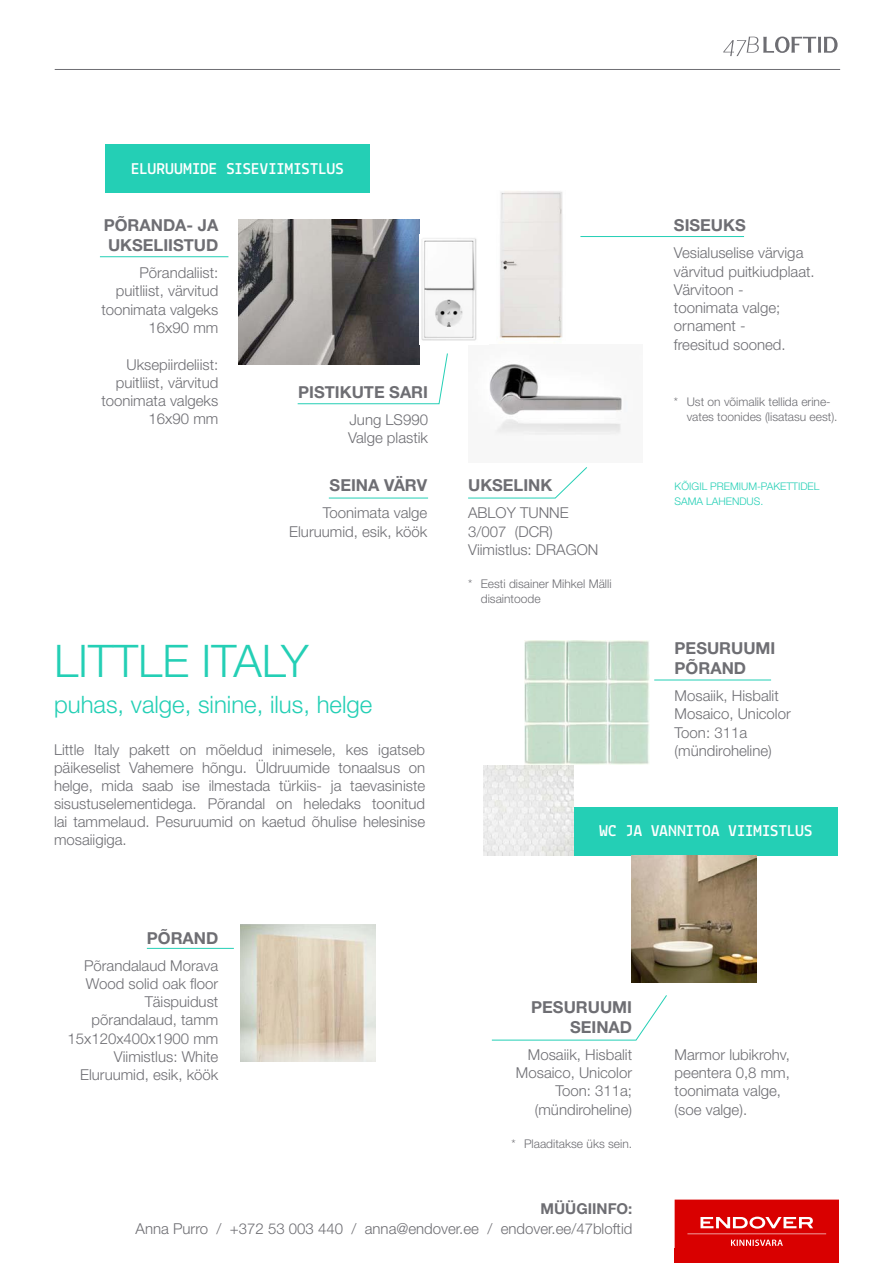
<style>
.page{position:relative;width:893px;height:1263px;background:#fff}
.page>*{position:absolute;margin:0;border:0;box-sizing:border-box;transform-origin:0 0}
.t1{font:300 45px "Helvetica Neue LT Std";color:#24cfb5}
.t2{font:300 24px "Helvetica Neue LT Std";color:#24cfb5}
.t3{font:700 16.5px/19.8px "Helvetica Neue LT Std";color:#6e6e73}
.t4{font:700 16.5px "Lekton";letter-spacing:.01em;color:#fff}
.Paragraph_Style_1{font:300 15px/18px "Helvetica Neue LT Std";color:#6e6e73}
.t5{font:700 15px "Helvetica Neue LT Std";color:#6e6e73}
.t6{font:300 12px/15px "Helvetica Neue LT Std";color:#6e6e73}
.bullet{font:300 10.5px "Helvetica Neue LT Std";color:#24cfb5}
</style>
<div class="page">
<hr style="left:55px;top:69px;width:785px;height:1px;background:#6e6e73">
<svg style="left:723px;top:37px;width:115px;height:19px"></svg>
<svg style="left:297px;top:353px;width:151px;height:51px"></svg>
<hr style="left:329px;top:498px;width:99px;height:1px;background:#24cfb5">
<svg style="left:468px;top:467px;width:119px;height:32px"></svg>
<hr style="left:580px;top:236px;width:164px;height:1px;background:#24cfb5">
<hr style="left:654px;top:680px;width:117px;height:1px;background:#24cfb5">
<hr style="left:147px;top:948px;width:87px;height:1px;background:#24cfb5">
<svg style="left:491px;top:995px;width:176px;height:46px"></svg>
<hr style="left:100px;top:256px;width:128px;height:1px;background:#24cfb5">
<img style="left:238px;top:219px;width:181px;height:146px">
<img style="left:499px;top:191px;width:64px;height:149px">
<img style="left:489px;top:364px;width:138px;height:71px">
<img style="left:421px;top:238px;width:56px;height:103px">
<div style="left:105px;top:144px;width:265px;height:48px;background:#24cfb5"></div>
<div style="left:573px;top:807px;width:265px;height:48px;background:#24cfb5"></div>
<img style="left:631px;top:855px;width:125px;height:127px">
<img style="left:525px;top:640px;width:124px;height:125px">
<img style="left:483px;top:765px;width:90px;height:90px">
<img style="left:241px;top:925px;width:135px;height:136px">
<svg style="left:675px;top:1199px;width:164px;height:50px;background:#dd1d1d"></svg>
<div style="left:675px;top:1249px;width:164px;height:14px;background:#d90000"></div>
<p class="t4" style="left:131px;top:159px;width:214px">ELURUUMIDE SISEVIIMISTLUS</p>
<p class="t3" style="left:104px;top:215px;width:116px">PÕRANDA- JA<br>UKSELIISTUD</p>
<p class="Paragraph_Style_1" style="left:139px;top:263px;width:80px">Põrandaliist:</p>
<p class="Paragraph_Style_1" style="left:116px;top:282px;width:104px">puitliist, värvitud</p>
<p class="Paragraph_Style_1" style="left:101px;top:300px;width:118px">toonimata valgeks</p>
<p class="Paragraph_Style_1" style="left:149px;top:318px;width:71px">16x90 mm</p>
<p class="Paragraph_Style_1" style="left:126px;top:355px;width:93px">Uksepiirdeliist:</p>
<p class="Paragraph_Style_1" style="left:116px;top:373px;width:104px">puitliist, värvitud</p>
<p class="Paragraph_Style_1" style="left:101px;top:391px;width:118px">toonimata valgeks</p>
<p class="Paragraph_Style_1" style="left:149px;top:410px;width:71px">16x90 mm</p>
<p class="t3" style="left:298px;top:381px;width:131px">PISTIKUTE SARI</p>
<p class="Paragraph_Style_1" style="left:349px;top:410px;width:80px">Jung LS990</p>
<p class="Paragraph_Style_1" style="left:348px;top:428px;width:82px">Valge plastik</p>
<p class="t3" style="left:330px;top:475px;width:99px">SEINA VÄRV</p>
<p class="Paragraph_Style_1" style="left:323px;top:503px;width:106px">Toonimata valge</p>
<p class="Paragraph_Style_1" style="left:289px;top:522px;width:140px">Eluruumid, esik, köök</p>
<p class="t1" style="left:54px;top:634px;width:256px">LITTLE ITALY</p>
<p class="t2" style="left:54px;top:690px;width:320px">puhas, valge, sinine, ilus, helge</p>
<p class="Paragraph_Style_1" style="left:54px;top:740px;width:373px;text-align:justify">Little Italy pakett on mõeldud inimesele, kes igatseb päikeselist Vahemere hõngu. Üldruumide tonaalsus on helge, mida saab ise ilmestada türkiis- ja taevasiniste sisustuselementidega. Põrandal on heledaks toonitud lai tammelaud. Pesuruumid on kaetud õhulise helesinise mosaiigiga.</p>
<p class="t3" style="left:147px;top:927px;width:73px">PÕRAND</p>
<p class="Paragraph_Style_1" style="left:84px;top:956px;width:136px">Põrandalaud Morava<br>Wood solid oak floor</p>
<p class="Paragraph_Style_1" style="left:145px;top:992px;width:75px">Täispuidust</p>
<p class="Paragraph_Style_1" style="left:92px;top:1011px;width:128px">põrandalaud, tamm</p>
<p class="Paragraph_Style_1" style="left:67px;top:1029px;width:152px">15x120x400x1900 mm</p>
<p class="Paragraph_Style_1" style="left:114px;top:1047px;width:106px">Viimistlus: White</p>
<p class="Paragraph_Style_1" style="left:80px;top:1066px;width:140px">Eluruumid, esik, köök</p>
<p class="t3" style="left:674px;top:215px;width:73px">SISEUKS</p>
<p class="Paragraph_Style_1" style="left:674px;top:243px;width:142px">Vesialuselise värviga värvitud puitkiudplaat.</p>
<p class="Paragraph_Style_1" style="left:674px;top:280px;width:108px">Värvitoon - toonimata valge;</p>
<p class="Paragraph_Style_1" style="left:674px;top:317px;width:113px">ornament - freesitud sooned.</p>
<p class="t3" style="left:468px;top:475px;width:86px">UKSELINK</p>
<p class="Paragraph_Style_1" style="left:468px;top:503px;width:102px">ABLOY TUNNE</p>
<p class="Paragraph_Style_1" style="left:468px;top:522px;width:86px">3/007 (DCR)</p>
<p class="Paragraph_Style_1" style="left:468px;top:540px;width:132px">Viimistlus: DRAGON</p>
<p class="t6" style="left:481px;top:576px;width:132px;text-indent:-13px">* Eesti disainer Mihkel Mälli disaintoode</p>
<p class="t6" style="left:687px;top:394px;width:152px;text-indent:-13px">* Ust on võimalik tellida erine&shy;vates toonides (lisatasu eest).</p>
<p class="bullet" style="left:675px;top:479px;width:146px">KÕIGIL PREMIUM-PAKETTIDEL</p>
<p class="bullet" style="left:675px;top:494px;width:90px">SAMA LAHENDUS.</p>
<p class="t3" style="left:675px;top:638px;width:102px">PESURUUMI</p>
<p class="t3" style="left:675px;top:658px;width:73px">PÕRAND</p>
<p class="Paragraph_Style_1" style="left:675px;top:686px;width:106px">Mosaiik, Hisbalit</p>
<p class="Paragraph_Style_1" style="left:675px;top:705px;width:118px">Mosaico, Unicolor</p>
<p class="Paragraph_Style_1" style="left:675px;top:723px;width:74px">Toon: 311a</p>
<p class="Paragraph_Style_1" style="left:675px;top:741px;width:99px">(mündiroheline)</p>
<p class="t4" style="left:599px;top:821px;width:215px">WC JA VANNITOA VIIMISTLUS</p>
<p class="t3" style="left:531px;top:997px;width:102px;text-align:right">PESURUUMI<br>SEINAD</p>
<p class="Paragraph_Style_1" style="left:528px;top:1045px;width:106px">Mosaiik, Hisbalit</p>
<p class="Paragraph_Style_1" style="left:516px;top:1063px;width:118px">Mosaico, Unicolor</p>
<p class="Paragraph_Style_1" style="left:555px;top:1082px;width:78px">Toon: 311a;</p>
<p class="Paragraph_Style_1" style="left:535px;top:1100px;width:99px">(mündiroheline)</p>
<p class="t6" style="left:511px;top:1136px;width:122px">* Plaaditakse üks sein.</p>
<p class="Paragraph_Style_1" style="left:675px;top:1045px;width:117px">Marmor lubikrohv,</p>
<p class="Paragraph_Style_1" style="left:675px;top:1063px;width:117px">peentera 0,8 mm,</p>
<p class="Paragraph_Style_1" style="left:675px;top:1081px;width:108px">toonimata valge,</p>
<p class="Paragraph_Style_1" style="left:675px;top:1100px;width:74px">(soe valge).</p>
<p class="t5" style="left:541px;top:1199px;width:93px">MÜÜGIINFO:</p>
<p class="Paragraph_Style_1" style="left:136px;top:1219px;width:498px">Anna Purro / +372 53 003 440 / anna@endover.ee / endover.ee/47bloftid</p>
</div>
